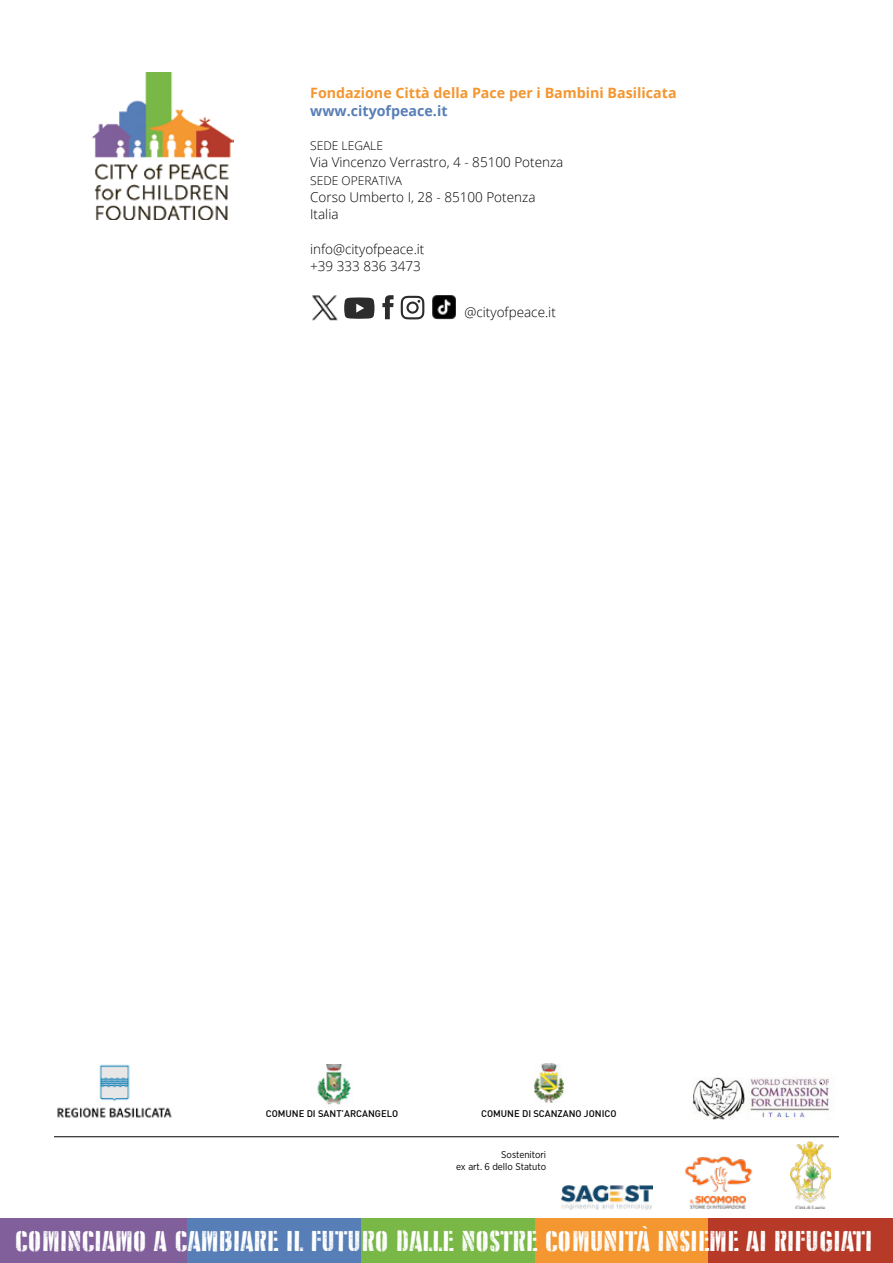
<style>
.page{position:relative;width:893px;height:1263px;background:#fff}
.page>*{position:absolute;margin:0;border:0;box-sizing:border-box;transform-origin:0 0}
.t1{font:31.35px "D Day Stencil SC";letter-spacing:-.02em;color:#fff}
.t2{font:700 14.25px "Open Sans";color:#f49630}
.t3{font:700 14.25px "Open Sans";color:#577eb6}
.t4{font:300 13.5px/17.2px "Open Sans";color:#000}
.t5{font:300 12px "Open Sans";color:#000}
.t6{font:9.75px/12px "Gotham Narrow";color:#000;text-align:right}
.t7{font:500 9.45px "DIN";color:#000}
</style>
<div class="page">
<img style="left:92px;top:73px;width:141px;height:146px">
<img style="left:677px;top:1156px;width:82px;height:63px">
<img style="left:562px;top:1185px;width:90px;height:24px">
<hr style="left:54px;top:1136px;width:785px;height:1px;background:#000">
<svg style="left:344px;top:297px;width:30px;height:22px"></svg>
<svg style="left:382px;top:295px;width:12px;height:24px"></svg>
<svg style="left:401px;top:296px;width:23px;height:23px"></svg>
<div style="left:0;top:1219px;width:188px;height:44px;background:#805f9a"></div>
<div style="left:188px;top:1219px;width:173px;height:44px;background:#577eb6"></div>
<div style="left:707px;top:1219px;width:186px;height:44px;background:#b73928"></div>
<div style="left:534px;top:1219px;width:173px;height:44px;background:#f49731"></div>
<div style="left:361px;top:1219px;width:173px;height:44px;background:#79b747"></div>
<img style="left:790px;top:1142px;width:41px;height:66px">
<img style="left:312px;top:295px;width:26px;height:26px">
<img style="left:432px;top:295px;width:24px;height:24px">
<img style="left:57px;top:1064px;width:115px;height:54px">
<img style="left:317px;top:1064px;width:35px;height:41px">
<img style="left:534px;top:1063px;width:29px;height:40px">
<img style="left:693px;top:1077px;width:137px;height:43px">
<p class="t2" style="left:310px;top:83px;width:368px">Fondazione Città della Pace per i Bambini Basilicata</p>
<p class="t3" style="left:310px;top:100px;width:139px">www.cityofpeace.it</p>
<p class="t5" style="left:310px;top:138px;width:74px">SEDE LEGALE</p>
<p class="t4" style="left:310px;top:153px;width:255px">Via Vincenzo Verrastro, 4 - 85100 Potenza</p>
<p class="t5" style="left:310px;top:172px;width:93px">SEDE OPERATIVA</p>
<p class="t4" style="left:310px;top:188px;width:227px">Corso Umberto I, 28 - 85100 Potenza<br>Italia</p>
<p class="t4" style="left:310px;top:240px;width:116px">info@cityofpeace.it +39 333 836 3473</p>
<p class="t4" style="left:465px;top:303px;width:93px">@cityofpeace.it</p>
<p class="t7" style="left:266px;top:1107px;width:134px">COMUNE DI SANT’ARCANGELO</p>
<p class="t7" style="left:481px;top:1107px;width:137px">COMUNE DI SCANZANO JONICO</p>
<p class="t6" style="left:456px;top:1148px;width:91px">Sostenitori<br>ex art. 6 dello Statuto</p>
<h1 class="t1" style="left:15px;top:1223px;width:859px">COMINCIAMO A CAMBIARE IL FUTURO DALLE NOSTRE COMUNITÀ INSIEME AI RIFUGIATI</h1>
</div>
